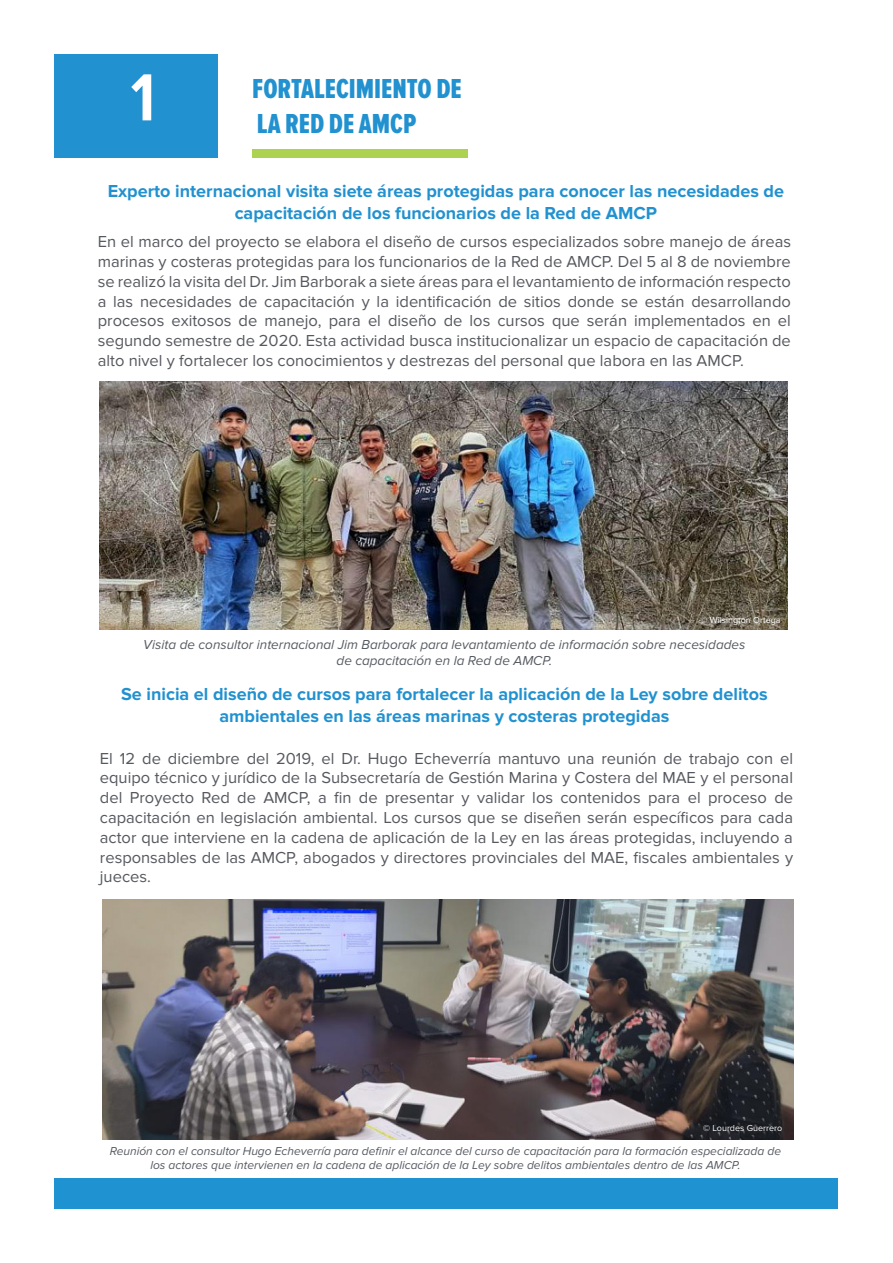
<style>
.page{position:relative;width:893px;height:1263px;background:#fff}
.page>*{position:absolute;margin:0;border:0;box-sizing:border-box;transform-origin:0 0}
.t1{font:700 69px "Proxima Nova Ex Cn";color:#fff}
.t2{font:28.5px "Proxima Nova Ex Cn Extrabld";color:#2191d0}
.t3{font:700 18px/21.6px "Proxima Nova";color:#2191d0;text-align:center}
.t4{font:16.5px/19.8px "Proxima Nova";color:#55585e;text-align:justify}
.t5{font:italic 13.5px/16.2px "Proxima Nova";color:#565a61;text-align:center}
.t6{font:italic 12px/14.4px "Proxima Nova";color:#565a61;text-align:center}
.t7{font:9px "Proxima Nova";color:#fff}
</style>
<div class="page">
<div style="left:54px;top:54px;width:163px;height:103px;background:#2191d0"></div>
<div style="left:252px;top:150px;width:216px;height:8px;background:#add250"></div>
<div style="left:54px;top:1179px;width:783px;height:30px;background:#1f92d1"></div>
<img style="left:99px;top:382px;width:689px;height:247px">
<img style="left:102px;top:899px;width:691px;height:241px">
<p class="t1" style="left:131px;top:59px;width:26px">1</p>
<p class="t2" style="left:252px;top:73px;width:211px">FORTALECIMIENTO DE</p>
<p class="t2" style="left:257px;top:107px;width:161px">LA RED DE AMCP</p>
<p class="t3" style="left:108px;top:181px;width:678px">Experto internacional visita siete áreas protegidas para conocer las necesidades de capacitación de los funcionarios de la Red de AMCP</p>
<p class="t4" style="left:98px;top:232px;width:695px">En el marco del proyecto se elabora el diseño de cursos especializados sobre manejo de áreas marinas y costeras protegidas para los funcionarios de la Red de AMCP. Del 5 al 8 de noviembre se realizó la visita del Dr. Jim Barborak a siete áreas para el levantamiento de información respecto a las necesidades de capacitación y la identificación de sitios donde se están desarrollando procesos exitosos de manejo, para el diseño de los cursos que serán implementados en el segundo semestre de 2020. Esta actividad busca institucionalizar un espacio de capacitación de alto nivel y fortalecer los conocimientos y destrezas del personal que labora en las AMCP.</p>
<p class="t7" style="left:700px;top:615px;width:82px">© Wilsington Ortega</p>
<p class="t5" style="left:143px;top:637px;width:604px">Visita de consultor internacional Jim Barborak para levantamiento de información sobre necesidades de capacitación en la Red de AMCP.</p>
<p class="t3" style="left:121px;top:683px;width:648px">Se inicia el diseño de cursos para fortalecer la aplicación de la Ley sobre delitos ambientales en las áreas marinas y costeras protegidas</p>
<p class="t4" style="left:100px;top:748px;width:695px">El 12 de diciembre del 2019, el Dr. Hugo Echeverría mantuvo una reunión de trabajo con el equipo técnico y jurídico de la Subsecretaría de Gestión Marina y Costera del MAE y el personal del Proyecto Red de AMCP, a fin de presentar y validar los contenidos para el proceso de capacitación en legislación ambiental. Los cursos que se diseñen serán específicos para cada actor que interviene en la cadena de aplicación de la Ley en las áreas protegidas, incluyendo a responsables de las AMCP, abogados y directores provinciales del MAE, fiscales ambientales y jueces.</p>
<p class="t7" style="left:703px;top:1123px;width:81px">© Lourdes Guerrero</p>
<p class="t6" style="left:110px;top:1144px;width:673px">Reunión con el consultor Hugo Echeverría para definir el alcance del curso de capacitación para la formación especializada de los actores que intervienen en la cadena de aplicación de la Ley sobre delitos ambientales dentro de las AMCP.</p>
</div>
